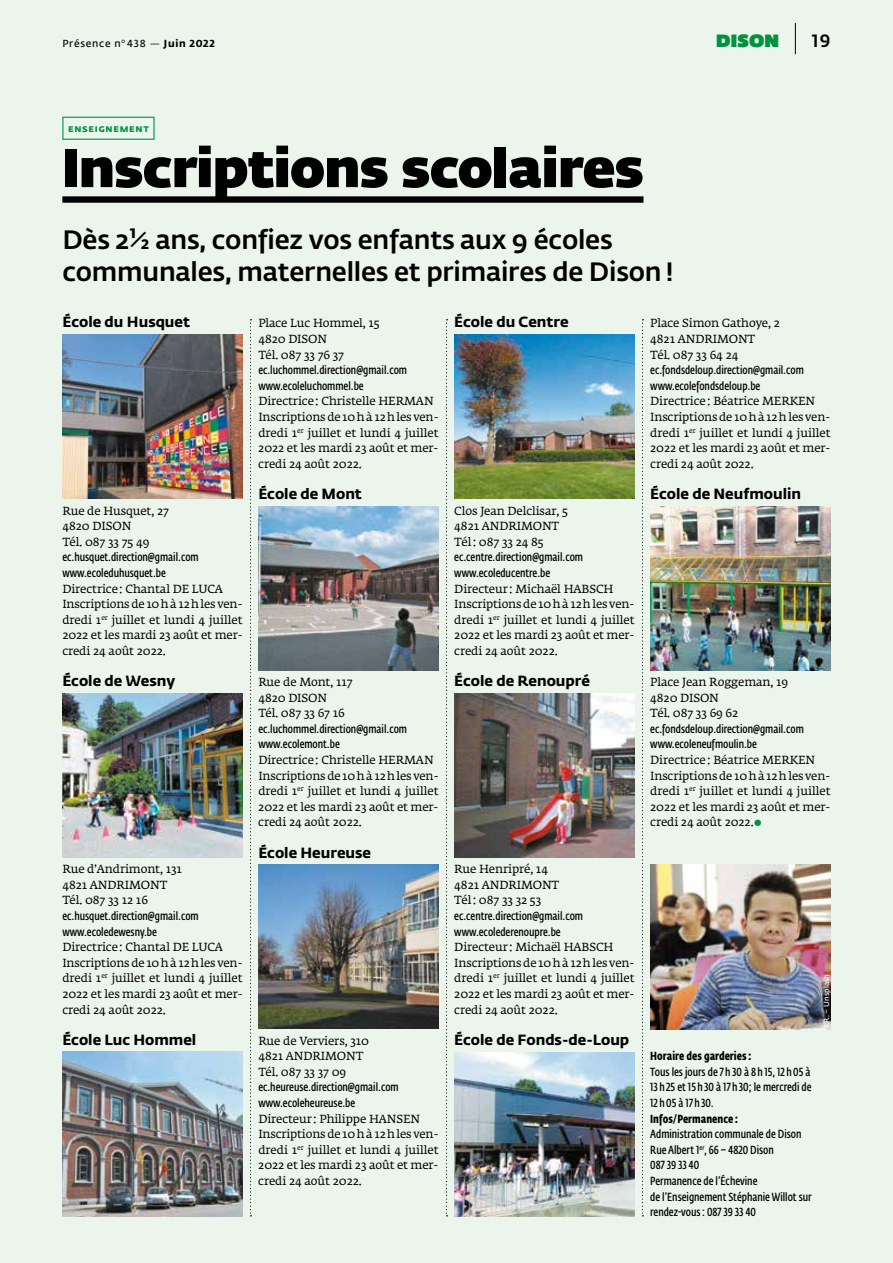
<style>
.page{position:relative;width:893px;height:1263px;background:#ebf5ec}
.page>*{position:absolute;margin:0;border:0;box-sizing:border-box;transform-origin:0 0}
.t1{font:800 53.25px "Fedra Sans Dis Std";color:#000}
.t2{font:500 26.25px/31.2px "Fedra Sans Std";letter-spacing:-.005em;color:#000}
.t3{font:900 17.7px "Fedra Sans Dis Std";letter-spacing:.05em;color:#009240}
.t4{font:500 17.7px "Fedra Sans Std";color:#000}
.t5{font:700 14.7px "Fedra Sans Std";color:#000}
.t6{font:11.7px/15.6px "Fedra Serif A Std";letter-spacing:-.01em;color:#000}
.t7{font:600 11.7px/15.6px "Fedra Sans Cond Std";color:#000}
.t8{font:700 11.7px "Fedra Sans Cond Std";color:#000}
.t9{font:700 10.5px "Fedra Sans Std";letter-spacing:.07em;color:#009240}
.t10{font:600 10.2px "Fedra Sans Std";letter-spacing:.07em;color:#000}
.t11{font:600 7.5px "Fedra Sans Std";color:#fff}
.s1{font-family:"Fedra Serif A Std";font-weight:400}
.s2{font-weight:700}
.s3{color:#009240}
</style>
<div class="page">
<svg style="left:642px;top:319px;width:1px;height:897px"></svg>
<svg style="left:250px;top:319px;width:1px;height:897px"></svg>
<svg style="left:446px;top:319px;width:1px;height:897px"></svg>
<div style="left:62px;top:117px;width:93px;height:23px;border:1px solid #009240"></div>
<div style="left:62px;top:196px;width:581px;height:7px;background:#000"></div>
<img style="left:62px;top:335px;width:181px;height:164px">
<img style="left:62px;top:693px;width:181px;height:164px">
<img style="left:62px;top:1052px;width:181px;height:164px">
<img style="left:258px;top:506px;width:181px;height:164px">
<img style="left:258px;top:865px;width:181px;height:164px">
<img style="left:454px;top:335px;width:181px;height:164px">
<img style="left:454px;top:693px;width:181px;height:164px">
<img style="left:454px;top:1052px;width:181px;height:164px">
<img style="left:650px;top:506px;width:181px;height:164px">
<img style="left:650px;top:865px;width:181px;height:164px">
<hr style="left:795px;top:23px;width:1px;height:31px;background:#000">
<p class="t10" style="left:62px;top:37px;width:154px">Présence n<sup>o</sup> 438 <span class="s1">—</span> <span class="s2">Juin 2022</span></p>
<h3 class="t3" style="left:716px;top:25px;width:64px">DISON</h3>
<h3 class="t4" style="left:812px;top:30px;width:20px">19</h3>
<p class="t9" style="left:68px;top:121px;width:82px">enseignement</p>
<h1 class="t1" style="left:62px;top:125px;width:583px">Inscriptions scolaires</h1>
<h2 class="t2" style="left:62px;top:225px;width:613px">Dès 2½ ans, confiez vos enfants aux 9 écoles communales, maternelles et primaires de Dison !</h2>
<p class="t5" style="left:62px;top:313px;width:129px">École du Husquet</p>
<p class="t5" style="left:454px;top:313px;width:116px">École du Centre</p>
<p class="t6" style="left:650px;top:316px;width:131px">Place Simon Gathoye, 2<br>4821 ANDRIMONT<br>Tél. 087 33 64 24</p>
<p class="t7" style="left:650px;top:362px;width:155px">ec.fondsdeloup.direction@gmail.com www.ecolefondsdeloup.be</p>
<p class="t6" style="left:650px;top:394px;width:182px">Directrice: Béatrice MERKEN<br>Inscriptions de 10h à 12h les ven&shy;dredi 1<sup>er</sup> juillet et lundi 4 juillet<br>2022 et les mardi 23 août et mer&shy;credi 24 août 2022.</p>
<p class="t5" style="left:650px;top:484px;width:152px">École de Neufmoulin</p>
<p class="t6" style="left:258px;top:316px;width:123px">Place Luc Hommel, 15<br>4820 DISON<br>Tél. 087 33 76 37</p>
<p class="t7" style="left:258px;top:362px;width:150px">ec.luchommel.direction@gmail.com www.ecoleluchommel.be</p>
<p class="t6" style="left:258px;top:394px;width:182px">Directrice: Christelle HERMAN<br>Inscriptions de 10h à 12h les ven&shy;dredi 1<sup>er</sup> juillet et lundi 4 juillet<br>2022 et les mardi 23 août et mer&shy;credi 24 août 2022.</p>
<p class="t5" style="left:258px;top:484px;width:105px">École de Mont</p>
<p class="t6" style="left:62px;top:504px;width:108px">Rue de Husquet, 27<br>4820 DISON<br>Tél. 087 33 75 49</p>
<p class="t7" style="left:62px;top:550px;width:138px">ec.husquet.direction@gmail.com www.ecoleduhusquet.be</p>
<p class="t6" style="left:62px;top:581px;width:182px">Directrice: Chantal DE LUCA<br>Inscriptions de 10h à 12h les ven&shy;dredi 1<sup>er</sup> juillet et lundi 4 juillet<br>2022 et les mardi 23 août et mer&shy;credi 24 août 2022.</p>
<p class="t5" style="left:62px;top:671px;width:114px">École de Wesny</p>
<p class="t6" style="left:62px;top:862px;width:121px">Rue d’Andrimont, 131<br>4821 ANDRIMONT<br>Tél. 087 33 12 16</p>
<p class="t7" style="left:62px;top:908px;width:138px">ec.husquet.direction@gmail.com www.ecoledewesny.be</p>
<p class="t6" style="left:62px;top:940px;width:182px">Directrice: Chantal DE LUCA<br>Inscriptions de 10h à 12h les ven&shy;dredi 1<sup>er</sup> juillet et lundi 4 juillet<br>2022 et les mardi 23 août et mer&shy;credi 24 août 2022.</p>
<p class="t5" style="left:62px;top:1030px;width:135px">École Luc Hommel</p>
<p class="t6" style="left:258px;top:675px;width:96px">Rue de Mont, 117<br>4820 DISON<br>Tél. 087 33 67 16</p>
<p class="t7" style="left:258px;top:721px;width:150px">ec.luchommel.direction@gmail.com www.ecolemont.be</p>
<p class="t6" style="left:258px;top:753px;width:182px">Directrice: Christelle HERMAN<br>Inscriptions de 10h à 12h les ven&shy;dredi 1<sup>er</sup> juillet et lundi 4 juillet<br>2022 et les mardi 23 août et mer&shy;credi 24 août 2022.</p>
<p class="t5" style="left:258px;top:843px;width:114px">École Heureuse</p>
<p class="t6" style="left:258px;top:1034px;width:112px">Rue de Verviers, 310<br>4821 ANDRIMONT<br>Tél. 087 33 37 09</p>
<p class="t7" style="left:258px;top:1080px;width:142px">ec.heureuse.direction@gmail.com www.ecoleheureuse.be</p>
<p class="t6" style="left:258px;top:1112px;width:182px">Directeur: Philippe HANSEN<br>Inscriptions de 10h à 12h les ven&shy;dredi 1<sup>er</sup> juillet et lundi 4 juillet<br>2022 et les mardi 23 août et mer&shy;credi 24 août 2022.</p>
<p class="t6" style="left:454px;top:504px;width:115px">Clos Jean Delclisar, 5<br>4821 ANDRIMONT<br>Tél: 087 33 24 85</p>
<p class="t7" style="left:454px;top:550px;width:130px">ec.centre.direction@gmail.com www.ecoleducentre.be</p>
<p class="t6" style="left:454px;top:581px;width:182px">Directeur: Michaël HABSCH<br>Inscriptions de 10h à 12h les ven&shy;dredi 1<sup>er</sup> juillet et lundi 4 juillet<br>2022 et les mardi 23 août et mer&shy;credi 24 août 2022.</p>
<p class="t5" style="left:454px;top:671px;width:137px">École de Renoupré</p>
<p class="t6" style="left:454px;top:862px;width:107px">Rue Henripré, 14<br>4821 ANDRIMONT<br>Tél: 087 33 32 53</p>
<p class="t7" style="left:454px;top:908px;width:130px">ec.centre.direction@gmail.com www.ecolederenoupre.be</p>
<p class="t6" style="left:454px;top:940px;width:182px">Directeur: Michaël HABSCH<br>Inscriptions de 10h à 12h les ven&shy;dredi 1<sup>er</sup> juillet et lundi 4 juillet<br>2022 et les mardi 23 août et mer&shy;credi 24 août 2022.</p>
<p class="t5" style="left:454px;top:1030px;width:177px">École de Fonds-de-Loup</p>
<p class="t6" style="left:650px;top:675px;width:139px">Place Jean Roggeman, 19<br>4820 DISON<br>Tél. 087 33 69 62</p>
<p class="t7" style="left:650px;top:721px;width:155px">ec.fondsdeloup.direction@gmail.com www.ecoleneufmoulin.be</p>
<p class="t6" style="left:650px;top:753px;width:182px">Directrice: Béatrice MERKEN<br>Inscriptions de 10h à 12h les ven&shy;dredi 1<sup>er</sup> juillet et lundi 4 juillet<br>2022 et les mardi 23 août et mer&shy;credi 24 août 2022.<span class="s3">●</span></p>
<p class="t8" style="left:650px;top:1049px;width:103px">Horaire des garderies:</p>
<p class="t7" style="left:650px;top:1064px;width:163px;text-align:justify">Tous les jours de 7 h 30 à 8 h 15, 12 h 05 à 13 h 25 et 15 h 30 à 17 h 30; le mercredi de 12h05 à 17h30.</p>
<p class="t8" style="left:650px;top:1111px;width:89px">Infos/Permanence :</p>
<p class="t7" style="left:650px;top:1126px;width:163px">Administration communale de Dison<br>Rue Albert 1<sup>er</sup>, 66 – 4820 Dison<br>087 39 33 40<br>Permanence de l’Échevine<br>de l’Enseignement Stéphanie Willot sur rendez-vous: 087 39 33 40</p>
<p class="t11" style="left:822px;top:1027px;width:55px;rotate:-90deg">KR. – Unsplash</p>
</div>
